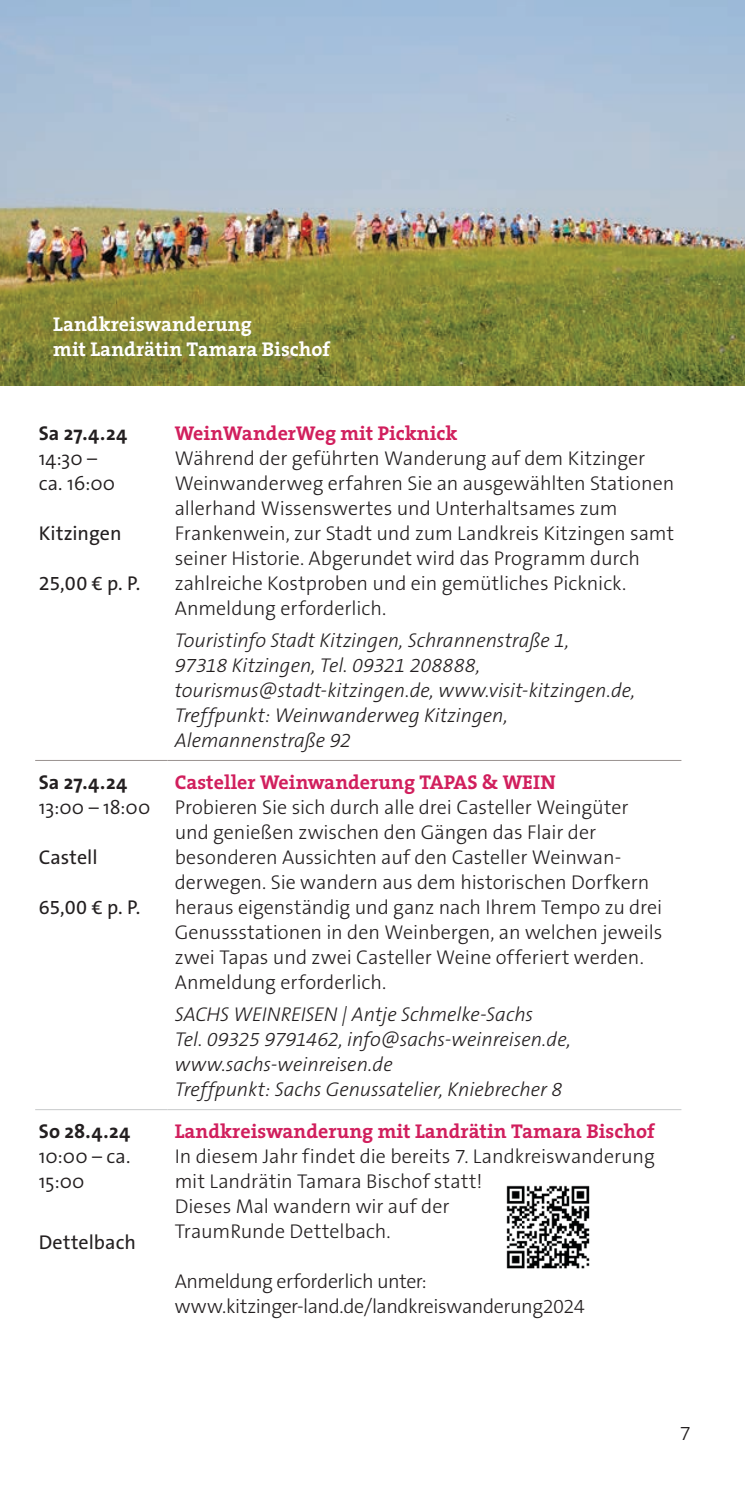
<style>
.page{position:relative;width:745px;height:1489px;background:#fff}
.page>*{position:absolute;margin:0;border:0;box-sizing:border-box;transform-origin:0 0}
.t1{font:300 20px/25px "The Sans B3";letter-spacing:-.005em;color:#231f20}
.t2{font:italic 300 20px/25px "The Sans B3";color:#231f20}
.t3{font:700 20px "The Serif";color:#d11f5d}
.t4{font:300 20px/25px "The Sans B3";letter-spacing:-.025em;color:#231f20}
.t5{font:20px "The Sans B W5 Plain";letter-spacing:.005em;color:#231f20}
.t6{font:700 20px/25px "The Serif";color:#fff}
.t7{font:300 20px/25px "The Sans";letter-spacing:.005em;color:#231f20}
.t8{font:700 20px "The Sans";letter-spacing:.01em;color:#231f20}
.t9{font:300 20px "The Sans B W3";color:#231f20}
</style>
<div class="page">
<img style="left:0;top:0;width:744px;height:385px">
<hr style="left:35px;top:760px;width:132px;height:1px;background:#999290">
<hr style="left:167px;top:760px;width:514px;height:1px;background:#999290">
<hr style="left:35px;top:1109px;width:132px;height:1px;background:#c7c9cb">
<hr style="left:167px;top:1109px;width:514px;height:1px;background:#c7c9cb">
<img style="left:506px;top:1185px;width:84px;height:84px">
<p class="t6" style="left:53px;top:311px;width:278px">Landkreiswanderung<br>mit Landrätin Tamara Bischof</p>
<p class="t8" style="left:39px;top:416px;width:90px">Sa 27.4.24</p>
<p class="t7" style="left:39px;top:445px;width:78px">14:30 – ca. 16:00</p>
<p class="t5" style="left:39px;top:520px;width:84px">Kitzingen</p>
<p class="t5" style="left:39px;top:570px;width:103px">25,00 € p. P.</p>
<p class="t3" style="left:175px;top:416px;width:284px">WeinWanderWeg mit Picknick</p>
<p class="t1" style="left:175px;top:446px;width:501px">Während der geführten Wanderung auf dem Kitzinger Weinwanderweg erfahren Sie an ausgewählten Stationen allerhand Wissenswertes und Unterhaltsames zum Frankenwein, zur Stadt und zum Landkreis Kitzingen samt seiner Historie. Abgerundet wird das Programm durch zahlreiche Kostproben und ein gemütliches Picknick.<br>Anmeldung erforderlich.</p>
<p class="t2" style="left:175px;top:628px;width:462px">Touristinfo Stadt Kitzingen, Schrannenstraße 1,<br>97318 Kitzingen, Tel. 09321 208888, tourismus@stadt-kitzingen.de, www.visit-kitzingen.de, Treffpunkt: Weinwanderweg Kitzingen, Alemannenstraße 92</p>
<p class="t8" style="left:39px;top:765px;width:90px">Sa 27.4.24</p>
<p class="t7" style="left:39px;top:794px;width:113px">13:00 – 18:00</p>
<p class="t5" style="left:39px;top:844px;width:60px">Castell</p>
<p class="t5" style="left:39px;top:894px;width:103px">65,00 € p. P.</p>
<p class="t3" style="left:175px;top:765px;width:382px">Casteller Weinwanderung TAPAS &amp; WEIN</p>
<p class="t1" style="left:175px;top:795px;width:489px">Probieren Sie sich durch alle drei Casteller Weingüter und genießen zwischen den Gängen das Flair der besonderen Aussichten auf den Casteller Weinwan&shy;derwegen. Sie wandern aus dem historischen Dorfkern heraus eigenständig und ganz nach Ihrem Tempo zu drei Genussstationen in den Weinbergen, an welchen jeweils zwei Tapas und zwei Casteller Weine offeriert werden.<br>Anmeldung erforderlich.</p>
<p class="t2" style="left:175px;top:1002px;width:397px">SACHS WEINREISEN | Antje Schmelke-Sachs<br>Tel. 09325 9791462, info@sachs-weinreisen.de, www.sachs-weinreisen.de<br>Treffpunkt: Sachs Genussatelier, Kniebrecher 8</p>
<p class="t8" style="left:39px;top:1114px;width:93px">So 28.4.24</p>
<p class="t7" style="left:39px;top:1143px;width:93px">10:00 – ca.<br>15:00</p>
<p class="t5" style="left:39px;top:1229px;width:99px">Dettelbach</p>
<p class="t3" style="left:175px;top:1114px;width:481px">Landkreiswanderung mit Landrätin Tamara Bischof</p>
<p class="t1" style="left:175px;top:1144px;width:481px">In diesem Jahr findet die bereits 7. Landkreiswanderung mit Landrätin Tamara Bischof statt!<br>Dieses Mal wandern wir auf der<br>TraumRunde Dettelbach.</p>
<p class="t4" style="left:175px;top:1269px;width:411px">Anmeldung erforderlich unter: www.kitzinger-land.de/landkreiswanderung2024</p>
<p class="t9" style="left:679px;top:1419px;width:12px">7</p>
</div>
